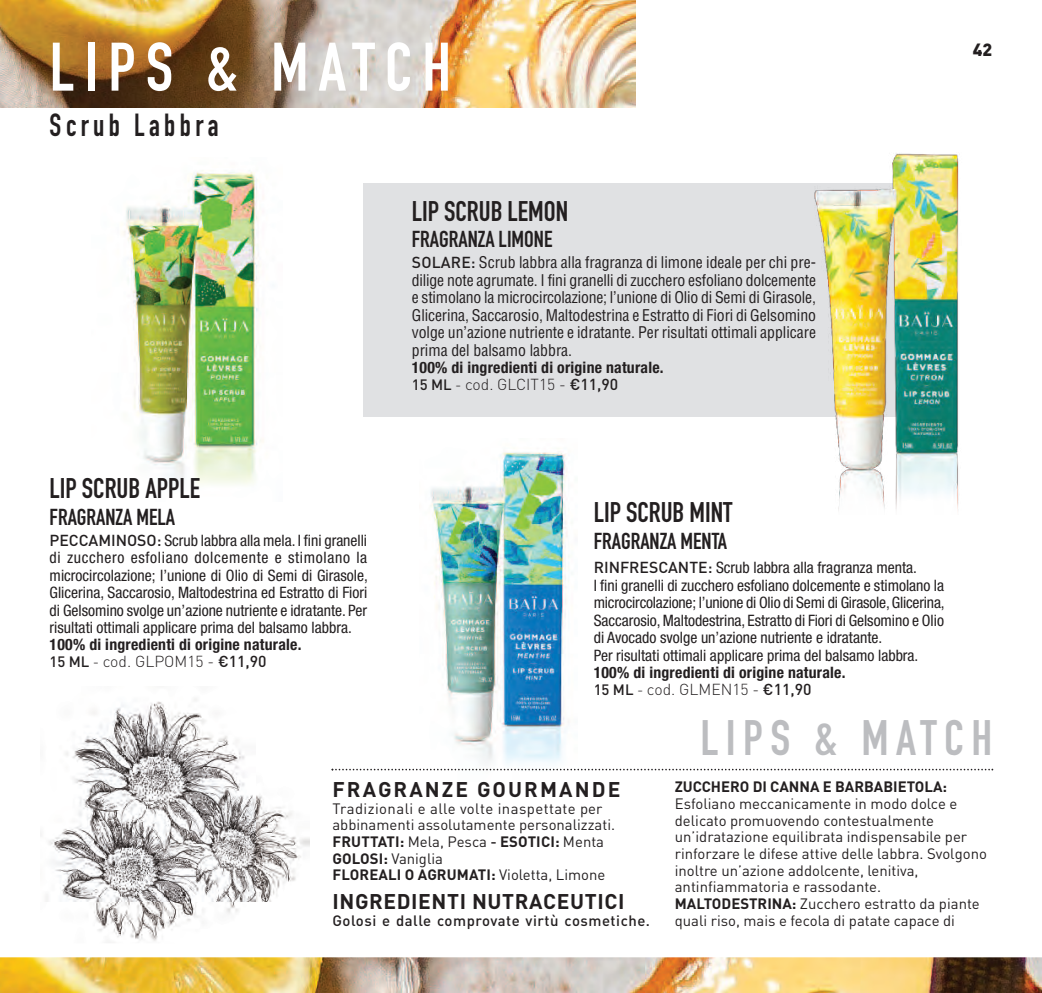
<style>
.page{position:relative;width:1042px;height:993px;background:#fff}
.page>*{position:absolute;margin:0;border:0;box-sizing:border-box;transform-origin:0 0}
.t1{font:67.38px "DIN Engschrift";letter-spacing:.15em;color:#fff}
.t2{font:49px "DIN Engschrift";letter-spacing:.15em;color:#bcbdc0}
.t3{font:31.5px "DIN Engschrift";letter-spacing:.15em;color:#231f20;scale:.92 1}
.t4{font:28px "DIN Engschrift";color:#231f20}
.t5{font:22.75px "DIN Engschrift";color:#231f20}
.t6{font:700 21px "DIN Pro";letter-spacing:.03em;color:#231f20}
.t7{font:700 21px "DIN Pro";letter-spacing:.1em;color:#231f20}
.t8{font:900 17.5px "DIN Pro";color:#231f20}
.t9{font:condensed 15.75px/17.5px "Helvetica Neue LT Std";color:#231f20;text-align:justify}
.t10{font:condensed 15.75px/17.5px "Helvetica LT Std";color:#231f20;text-align:justify}
.t11{font:700 condensed 15.75px "Helvetica Neue LT Std";letter-spacing:.015em;color:#231f20}
.t12{font:300 15.75px "DIN Pro";color:#231f20}
.t13{font:14.88px/16.6px "DIN Pro";color:#231f20}
.t14{font:500 14.88px "DIN Pro";letter-spacing:.03em;color:#231f20}
.t15{font:700 14.88px "DIN Pro";color:#231f20}
.s1{font-family:"DIN Pro";font-weight:500;font-stretch:normal}
.s2{font-weight:500;font-size:14.88px}
.s3{font-size:14.88px}
.s4{font-weight:500}
.s5{font-weight:700}
</style>
<div class="page">
<img style="left:41px;top:698px;width:269px;height:243px">
<img style="left:420px;top:451px;width:158px;height:320px">
<div style="left:363px;top:184px;width:560px;height:233px;background:#e0e1e3"></div>
<img style="left:0;top:957px;width:1042px;height:35px">
<img style="left:0;top:0;width:635px;height:107px">
<img style="left:123px;top:170px;width:141px;height:315px">
<svg style="left:331px;top:768px;width:662px;height:2px"></svg>
<img style="left:781px;top:153px;width:178px;height:357px">
<h1 class="t1" style="left:50px;top:43px;width:403px">LIPS &amp; MATCH</h1>
<h3 class="t3" style="left:50px;top:114px;width:185px">Scrub Labbra</h3>
<h3 class="t4" style="left:412px;top:201px;width:158px">LIP SCRUB LEMON</h3>
<h3 class="t5" style="left:412px;top:231px;width:142px">FRAGRANZA LIMONE</h3>
<p class="t10" style="left:412px;top:255px;width:406px"><span class="s1">solare:</span> Scrub labbra alla fragranza di limone ideale per chi pre&shy;dilige note agrumate. I fini granelli di zucchero esfoliano dolcemente e stimolano la microcircolazione; l’unione di Olio di Semi di Girasole, Glicerina, Saccarosio, Maltodestrina e Estratto di Fiori di Gelsomino volge un’azione nutriente e idratante. Per risultati ottimali applicare prima del balsamo labbra.</p>
<p class="t11" style="left:412px;top:361px;width:253px">100% di ingredienti di origine naturale.</p>
<p class="t12" style="left:412px;top:379px;width:208px"><span class="s2">15 ml</span> <span class="s3">-</span> cod. GLCIT15 - <span class="s4">€11,90</span></p>
<p class="t8" style="left:973px;top:44px;width:21px">42</p>
<h3 class="t4" style="left:50px;top:478px;width:152px">LIP SCRUB APPLE</h3>
<h3 class="t5" style="left:50px;top:508px;width:127px">FRAGRANZA MELA</h3>
<p class="t9" style="left:50px;top:532px;width:320px"><span class="s1">peCCamiNoso:</span> Scrub labbra alla mela. I fini granelli di zucchero esfoliano dolcemente e stimolano la microcircolazione; l’unione di Olio di Semi di Girasole, Glicerina, Saccarosio, Maltodestrina ed Estratto di Fiori di Gelsomino svolge un’azione nutriente e idratante. Per risultati ottimali applicare prima del balsamo labbra.</p>
<p class="t11" style="left:50px;top:639px;width:253px">100% di ingredienti di origine naturale.</p>
<p class="t12" style="left:50px;top:655px;width:218px"><span class="s2">15 ml</span> <span class="s3">-</span> cod. GLPOM15 - <span class="s4">€11,90</span></p>
<h3 class="t4" style="left:594px;top:502px;width:140px">LIP SCRUB MINT</h3>
<h3 class="t5" style="left:594px;top:532px;width:135px">FRAGRANZA MENTA</h3>
<p class="t9" style="left:594px;top:560px;width:352px;text-align:left"><span class="s1">riNFresCaNte:</span> Scrub labbra alla fragranza menta.<br>I fini granelli di zucchero esfoliano dolcemente e stimolano la microcircolazione; l’unione di Olio di Semi di Girasole, Glicerina, Saccarosio, Maltodestrina, Estratto di Fiori di Gelsomino e Olio di Avocado svolge un’azione nutriente e idratante.<br>Per risultati ottimali applicare prima del balsamo labbra.</p>
<p class="t11" style="left:594px;top:666px;width:253px">100% di ingredienti di origine naturale.</p>
<p class="t12" style="left:594px;top:683px;width:219px"><span class="s2">15 ml</span> <span class="s3">-</span> cod. GLMEN15 - <span class="s4">€11,90</span></p>
<h3 class="t7" style="left:332px;top:781px;width:289px">FRAGRANZE GOURMANDE</h3>
<p class="t13" style="left:332px;top:801px;width:284px">Tradizionali e alle volte inaspettate per abbinamenti assolutamente personalizzati.<br><span class="s5">FRUTTATI:</span> Mela, Pesca <span class="s4">-</span> <span class="s5">ESOTICI:</span> Menta <span class="s5">GOLOSI:</span> Vaniglia<br><span class="s5">FLOREALI O AGRUMATI:</span> Violetta, Limone</p>
<h3 class="t6" style="left:332px;top:893px;width:293px">INGREDIENTI NUTRACEUTICI</h3>
<p class="t14" style="left:332px;top:914px;width:319px">golosi e dalle comprovate virtù cosmetiche.</p>
<h2 class="t2" style="left:700px;top:719px;width:293px">LIPS &amp; MATCH</h2>
<p class="t15" style="left:675px;top:781px;width:274px">ZUCCHERO DI CANNA E BARBABIETOLA:</p>
<p class="t13" style="left:675px;top:796px;width:314px">Esfoliano meccanicamente in modo dolce e delicato promuovendo contestualmente un’idratazione equilibrata indispensabile per rinforzare le difese attive delle labbra. Svolgono inoltre un’azione addolcente, lenitiva, antinfiammatoria e rassodante.<br><span class="s5">MALTODESTRINA:</span> Zucchero estratto da piante quali riso, mais e fecola di patate capace di</p>
</div>
